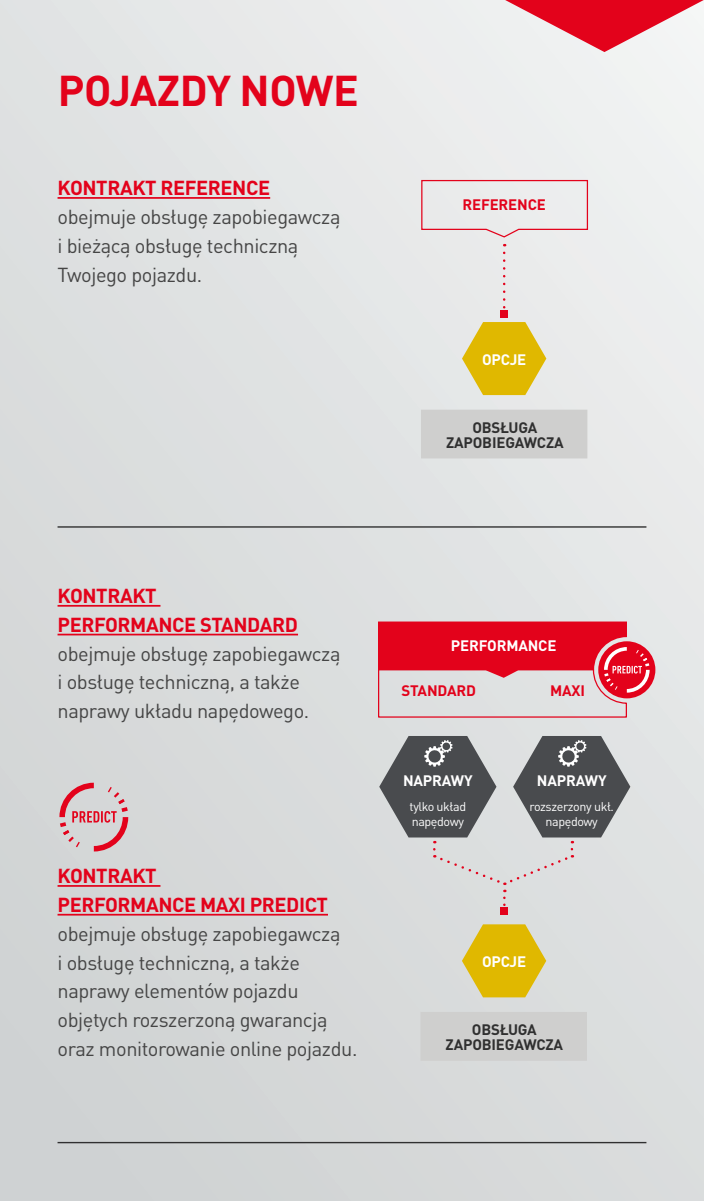
<style>
.page{position:relative;width:704px;height:1201px;background:#fff}
.page>*{position:absolute;margin:0;border:0;box-sizing:border-box;transform-origin:0 0}
.t1{font:700 42.5px "DIN Pro";letter-spacing:-.01em;color:#e3021b}
.t2{font:20px/28.8px "DIN Pro";letter-spacing:-.02em;color:#454545}
.t3{font:700 20px/28.8px "DIN Pro";letter-spacing:-.02em;color:#e3021b}
.t4{font:700 15px/15px "DIN Pro";letter-spacing:-.01em;color:#303030;text-align:center}
.t5{font:700 15px "DIN Pro";letter-spacing:-.01em;color:#fff}
.t6{font:700 15px "DIN Pro";letter-spacing:-.01em;color:#e3021b}
.t7{font:12.5px/15px "DIN Pro";letter-spacing:-.03em;color:#fff}
</style>
<div class="page">
<div style="left:0;top:0;width:703px;height:1200px;background:linear-gradient(to right,#d6d8d9,#e7e9e9)"></div>
<hr style="left:58px;top:1141px;width:588px;height:1px;background:#303030">
<svg style="left:505px;top:0;width:198px;height:52px"></svg>
<hr style="left:58px;top:526px;width:588px;height:1px;background:#303030">
<hr style="left:58px;top:197px;width:212px;height:2px;background:#e3021b">
<svg style="left:420px;top:179px;width:168px;height:59px;background:#eae0e1"></svg>
<div style="left:421px;top:409px;width:166px;height:49px;background:#cfcfce"></div>
<svg style="left:502px;top:253px;width:3px;height:57px"></svg>
<div style="left:500px;top:310px;width:7px;height:7px;background:#e3021b"></div>
<svg style="left:462px;top:322px;width:84px;height:73px;background:#e1c439"></svg>
<hr style="left:58px;top:604px;width:102px;height:2px;background:#e3021b">
<hr style="left:58px;top:633px;width:240px;height:2px;background:#e3021b">
<hr style="left:58px;top:884px;width:102px;height:2px;background:#e3021b">
<hr style="left:58px;top:913px;width:270px;height:2px;background:#e3021b">
<svg style="left:59px;top:782px;width:69px;height:69px;background:#d7aeb3"></svg>
<div style="left:420px;top:1011px;width:166px;height:49px;background:#cfcfce"></div>
<svg style="left:462px;top:924px;width:84px;height:73px;background:#dec137"></svg>
<div style="left:500px;top:907px;width:8px;height:8px;background:#e3021b"></div>
<svg style="left:379px;top:735px;width:251px;height:177px;background:#a2a4a5"></svg>
<div style="left:598px;top:641px;width:57px;height:57px;background:#e3021b;border-radius:50%"></div>
<svg style="left:377px;top:621px;width:272px;height:97px;background:#e16d7a"></svg>
<h1 class="t1" style="left:58px;top:55px;width:302px">POJAZDY NOWE</h1>
<p class="t3" style="left:58px;top:171px;width:214px">KONTRAKT REFERENCE</p>
<p class="t2" style="left:58px;top:200px;width:284px">obejmuje obsługę zapobiegawczą i bieżącą obsługę techniczną<br>Twojego pojazdu.</p>
<p class="t6" style="left:462px;top:192px;width:85px">REFERENCE</p>
<p class="t5" style="left:482px;top:347px;width:46px">OPCJE</p>
<p class="t4" style="left:446px;top:418px;width:119px">OBSŁUGA<br>ZAPOBIEGAWCZA</p>
<p class="t3" style="left:58px;top:579px;width:242px">KONTRAKT<br>PERFORMANCE STANDARD</p>
<p class="t2" style="left:58px;top:637px;width:284px">obejmuje obsługę zapobiegawczą i obsługę techniczną, a także naprawy układu napędowego.</p>
<p class="t3" style="left:58px;top:859px;width:272px">KONTRAKT<br>PERFORMANCE MAXI PREDICT</p>
<p class="t2" style="left:58px;top:917px;width:301px">obejmuje obsługę zapobiegawczą<br>i obsługę techniczną, a także naprawy elementów pojazdu objętych rozszerzoną gwarancją oraz monitorowanie online pojazdu.</p>
<p class="t5" style="left:451px;top:633px;width:107px">PERFORMANCE</p>
<p class="t6" style="left:401px;top:677px;width:76px">STANDARD</p>
<p class="t6" style="left:550px;top:677px;width:36px">MAXI</p>
<p class="t5" style="left:403px;top:768px;width:71px">NAPRAWY</p>
<p class="t7" style="left:409px;top:797px;width:58px">tylko układ napędowy</p>
<p class="t5" style="left:536px;top:768px;width:71px">NAPRAWY</p>
<p class="t7" style="left:529px;top:797px;width:86px;text-align:center">rozszerzony ukł. napędowy</p>
<p class="t5" style="left:482px;top:948px;width:46px">OPCJE</p>
<p class="t4" style="left:445px;top:1019px;width:119px">OBSŁUGA<br>ZAPOBIEGAWCZA</p>
</div>
